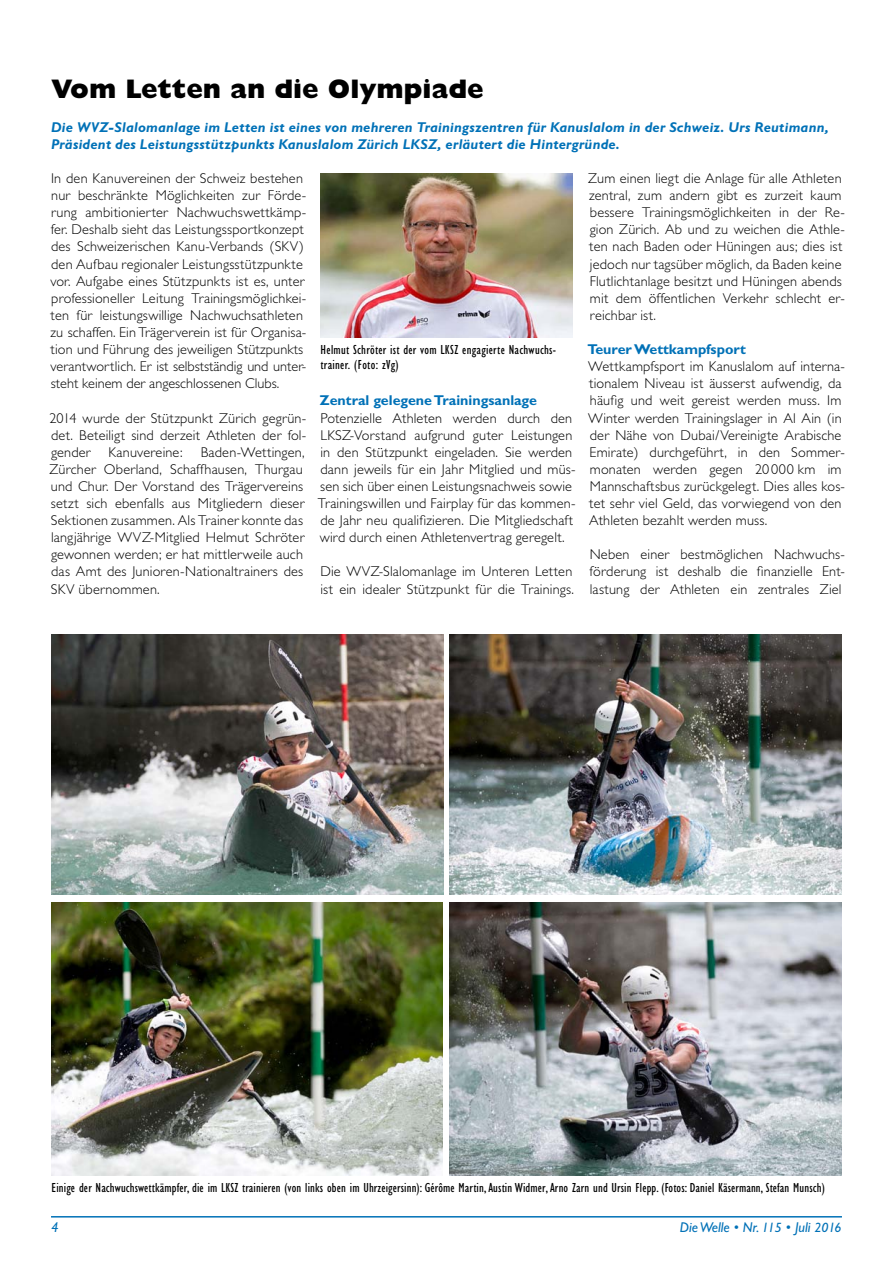
<style>
.page{position:relative;width:893px;height:1263px;background:#fff}
.page>*{position:absolute;margin:0;border:0;box-sizing:border-box;transform-origin:0 0}
.t1{font:800 27px "Gill Sans";color:#000}
.t2{font:300 14.25px/17.1px "Gill Sans";letter-spacing:.01em;color:#000}
.t3{font:italic 700 14.25px/17.1px "Gill Sans";letter-spacing:.015em;color:#0071b7}
.t4{font:700 14.25px "Gill Sans";color:#0071b7}
.t5{font:italic 14.25px "Gill Sans";color:#0071b7}
.t6{font:condensed 13.5px/15px "Gill Sans";letter-spacing:.01em;color:#000}
.s1{font-size:13.5px}
</style>
<div class="page">
<hr style="left:51px;top:1216px;width:791px;height:1px;background:#0071b7">
<img style="left:51px;top:635px;width:392px;height:259px">
<img style="left:450px;top:902px;width:392px;height:273px">
<img style="left:450px;top:635px;width:392px;height:259px">
<img style="left:320px;top:174px;width:253px;height:163px">
<img style="left:51px;top:902px;width:392px;height:273px">
<h1 class="t1" style="left:51px;top:73px;width:434px">Vom Letten an die Olympiade</h1>
<p class="t3" style="left:51px;top:118px;width:779px">Die WVZ-Slalomanlage im Letten ist eines von mehreren Trainingszentren für Kanuslalom in der Schweiz. Urs Reutimann,<br>Präsident des Leistungsstützpunkts Kanuslalom Zürich LKSZ, erläutert die Hintergründe.</p>
<p class="t2" style="left:50px;top:170px;width:258px">In den Kanuvereinen der Schweiz bestehen nur beschränkte Möglichkeiten zur Förde&shy;rung ambitionierter Nachwuchswettkämp&shy;fer. Deshalb sieht das Leistungssportkonzept des Schweizerischen Kanu-Verbands (SKV) den Aufbau regionaler Leistungsstützpunkte vor. Aufgabe eines Stützpunkts ist es, unter professioneller Leitung Trainingsmöglichkei&shy;ten für leistungswillige Nachwuchsathleten zu schaffen. Ein Trägerverein ist für Organisa&shy;tion und Führung des jeweiligen Stützpunkts verantwortlich. Er ist selbstständig und unter&shy;steht keinem der angeschlossenen Clubs.</p>
<p class="t2" style="left:49px;top:409px;width:258px;text-align:justify">2014 wurde der Stützpunkt Zürich gegrün&shy;det. Beteiligt sind derzeit Athleten der fol&shy;gender</p>
<p class="t2" style="left:50px;top:443px;width:257px;text-indent:151px">Baden-Wettingen, Zürcher Oberland, Schaffhausen, Thurgau und Chur. Der Vorstand des Trägervereins setzt sich ebenfalls aus Mitgliedern dieser Sektionen zusammen. Als Trainer konnte das langjährige WVZ-Mitglied Helmut Schröter gewonnen werden; er hat mittlerweile auch das Amt des Junioren-Nationaltrainers des SKV übernommen.</p>
<p class="t2" style="left:109px;top:443px;width:76px">Kanuvereine:</p>
<p class="t6" style="left:321px;top:342px;width:236px">Helmut Schröter ist der vom LKSZ engagierte Nachwuchs&shy;trainer. (Foto: zVg)</p>
<p class="t4" style="left:320px;top:392px;width:219px">Zentral gelegene Trainingsanlage</p>
<p class="t2" style="left:318px;top:409px;width:259px">Potenzielle Athleten werden durch den LKSZ-Vorstand aufgrund guter Leistungen in den Stützpunkt eingeladen. Sie werden dann jeweils für ein Jahr Mitglied und müs&shy;sen sich über einen Leistungsnachweis sowie Trainingswillen und Fairplay für das kommen&shy;de Jahr neu qualifizieren. Die Mitgliedschaft wird durch einen Athletenvertrag geregelt.</p>
<p class="t2" style="left:320px;top:563px;width:255px">Die WVZ-Slalomanlage im Unteren Letten ist ein idealer Stützpunkt für die Trainings.</p>
<p class="t2" style="left:588px;top:170px;width:258px">Zum einen liegt die Anlage für alle Athleten zentral, zum andern gibt es zurzeit kaum bessere Trainingsmöglichkeiten in der Re&shy;gion Zürich. Ab und zu weichen die Athle&shy;ten nach Baden oder Hüningen aus; dies ist jedoch nur tagsüber möglich, da Baden keine Flutlichtanlage besitzt und Hüningen abends mit dem öffentlichen Verkehr schlecht er&shy;reichbar ist.</p>
<p class="t4" style="left:587px;top:341px;width:160px">Teurer Wettkampfsport</p>
<p class="t2" style="left:588px;top:358px;width:258px">Wettkampfsport im Kanuslalom auf interna&shy;tionalem Niveau ist äusserst aufwendig, da häufig und weit gereist werden muss. Im Winter werden Trainingslager in Al Ain (in der Nähe von Dubai/Vereinigte Arabische Emirate) durchgeführt, in den Sommer&shy;monaten werden gegen 20 000 km im Mannschaftsbus zurückgelegt. Dies alles kos&shy;tet sehr viel Geld, das vorwiegend von den Athleten bezahlt werden muss.</p>
<p class="t2" style="left:589px;top:546px;width:256px;text-align:justify">Neben einer bestmöglichen Nachwuchs&shy;förderung ist deshalb die finanzielle Ent&shy;lastung der Athleten ein zentrales Ziel</p>
<p class="t6" style="left:51px;top:1180px;width:775px">Einige der Nachwuchswettkämpfer, die im LKSZ trainieren (von links oben im Uhrzeigersinn): Gérôme Martin, Austin Widmer, Arno Zarn und Ursin Flepp. (Fotos: Daniel Käsermann, Stefan Munsch)</p>
<p class="t5" style="left:51px;top:1219px;width:9px">4</p>
<p class="t5" style="left:680px;top:1219px;width:163px">Die Welle • Nr. <span class="s1">115</span> • Juli <span class="s1">2016</span></p>
</div>
